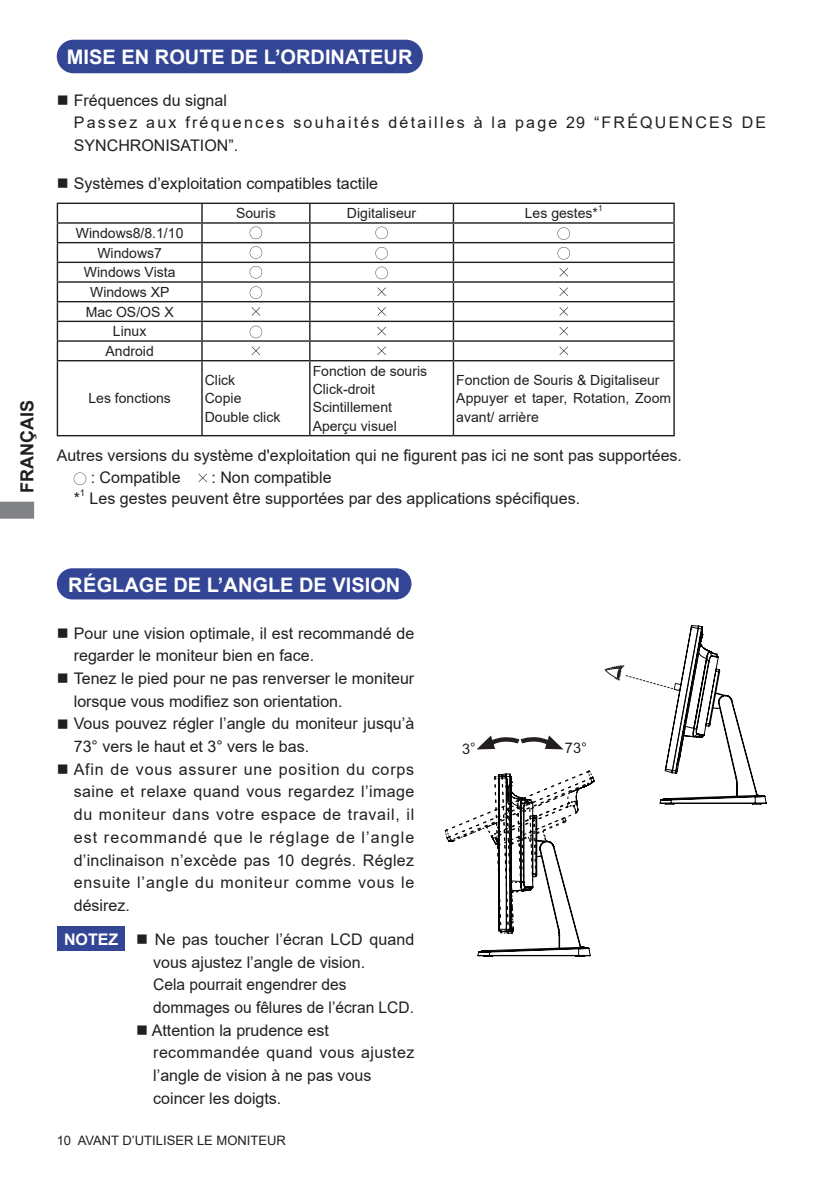
<style>
.page{position:relative;width:840px;height:1191px;background:#fff}
.page>*{position:absolute;margin:0;border:0;box-sizing:border-box;transform-origin:0 0}
.t1{font:700 20px "Arial";color:#fff}
.t2{font:700 18px "Arial";color:#231f20}
.t3{font:16px/22.6px "Arial";color:#231f20}
.t4{font:16px/22.6px "Arial";letter-spacing:.14em;color:#231f20}
.t5{font:700 16px "Arial";color:#fff}
.t6{font:14.6px "Arial";color:#231f20}
.t7{font:14px/18.4px "Arial";color:#231f20}
.t8{font:13px "Arial";color:#231f20}
.t9{font:9.4px "Arial";color:#231f20}
.t10{font:8.2px "Arial";color:#231f20}
</style>
<div class="page">
<svg style="left:0;top:502px;width:34px;height:16px"></svg>
<div style="left:58px;top:41px;width:363px;height:31px;background:#334595;border-radius:16px"></div>
<div style="left:57px;top:40px;width:365px;height:33px;border:2px solid #334595;border-radius:16px"></div>
<div style="left:58px;top:569px;width:352px;height:29px;background:#334595;border-radius:15px"></div>
<div style="left:57px;top:568px;width:354px;height:31px;border:2px solid #334595;border-radius:15px"></div>
<div style="left:57px;top:926px;width:67px;height:25px;background:#334595"></div>
<hr style="left:57px;top:203px;width:145px;height:1px;background:#231f20">
<hr style="left:202px;top:203px;width:107px;height:1px;background:#231f20">
<hr style="left:309px;top:203px;width:144px;height:1px;background:#231f20">
<hr style="left:453px;top:203px;width:221px;height:1px;background:#231f20">
<hr style="left:57px;top:222px;width:145px;height:2px;background:#231f20">
<hr style="left:202px;top:222px;width:107px;height:2px;background:#231f20">
<hr style="left:309px;top:222px;width:144px;height:2px;background:#231f20">
<hr style="left:453px;top:222px;width:221px;height:2px;background:#231f20">
<hr style="left:57px;top:242px;width:145px;height:1px;background:#231f20">
<hr style="left:202px;top:242px;width:107px;height:1px;background:#231f20">
<hr style="left:309px;top:242px;width:144px;height:1px;background:#231f20">
<hr style="left:453px;top:242px;width:221px;height:1px;background:#231f20">
<hr style="left:57px;top:262px;width:145px;height:1px;background:#231f20">
<hr style="left:202px;top:262px;width:107px;height:1px;background:#231f20">
<hr style="left:309px;top:262px;width:144px;height:1px;background:#231f20">
<hr style="left:453px;top:262px;width:221px;height:1px;background:#231f20">
<hr style="left:57px;top:301px;width:145px;height:1px;background:#231f20">
<hr style="left:202px;top:301px;width:107px;height:1px;background:#231f20">
<hr style="left:309px;top:301px;width:144px;height:1px;background:#231f20">
<hr style="left:453px;top:301px;width:221px;height:1px;background:#231f20">
<hr style="left:57px;top:321px;width:145px;height:1px;background:#231f20">
<hr style="left:202px;top:321px;width:107px;height:1px;background:#231f20">
<hr style="left:309px;top:321px;width:144px;height:1px;background:#231f20">
<hr style="left:453px;top:321px;width:221px;height:1px;background:#231f20">
<hr style="left:57px;top:340px;width:145px;height:2px;background:#231f20">
<svg style="left:57px;top:204px;width:1px;height:156px"></svg>
<hr style="left:202px;top:340px;width:107px;height:2px;background:#231f20">
<svg style="left:201px;top:204px;width:1px;height:156px"></svg>
<hr style="left:309px;top:340px;width:144px;height:2px;background:#231f20">
<svg style="left:309px;top:204px;width:1px;height:156px"></svg>
<hr style="left:453px;top:340px;width:221px;height:2px;background:#231f20">
<svg style="left:452px;top:204px;width:2px;height:156px"></svg>
<svg style="left:673px;top:204px;width:1px;height:156px"></svg>
<hr style="left:57px;top:360px;width:145px;height:1px;background:#231f20">
<hr style="left:57px;top:361px;width:1px;height:74px;background:#231f20">
<hr style="left:202px;top:360px;width:107px;height:1px;background:#231f20">
<hr style="left:201px;top:361px;width:1px;height:74px;background:#231f20">
<hr style="left:309px;top:360px;width:144px;height:1px;background:#231f20">
<hr style="left:309px;top:361px;width:1px;height:74px;background:#231f20">
<hr style="left:453px;top:360px;width:221px;height:1px;background:#231f20">
<hr style="left:452px;top:361px;width:2px;height:74px;background:#231f20">
<hr style="left:673px;top:361px;width:1px;height:74px;background:#231f20">
<hr style="left:57px;top:435px;width:145px;height:1px;background:#231f20">
<hr style="left:202px;top:435px;width:107px;height:1px;background:#231f20">
<hr style="left:309px;top:435px;width:144px;height:1px;background:#231f20">
<hr style="left:453px;top:435px;width:221px;height:1px;background:#231f20">
<hr style="left:57px;top:281px;width:145px;height:2px;background:#231f20">
<hr style="left:202px;top:281px;width:107px;height:2px;background:#231f20">
<hr style="left:309px;top:281px;width:144px;height:2px;background:#231f20">
<hr style="left:453px;top:281px;width:221px;height:2px;background:#231f20">
<svg style="left:249px;top:227px;width:13px;height:12px"></svg>
<svg style="left:375px;top:227px;width:12px;height:12px"></svg>
<svg style="left:557px;top:227px;width:12px;height:13px"></svg>
<svg style="left:249px;top:246px;width:13px;height:13px"></svg>
<svg style="left:375px;top:247px;width:12px;height:12px"></svg>
<svg style="left:557px;top:247px;width:12px;height:12px"></svg>
<svg style="left:249px;top:266px;width:13px;height:12px"></svg>
<svg style="left:375px;top:267px;width:12px;height:12px"></svg>
<svg style="left:559px;top:268px;width:8px;height:8px"></svg>
<svg style="left:249px;top:286px;width:13px;height:13px"></svg>
<svg style="left:377px;top:287px;width:9px;height:9px"></svg>
<svg style="left:559px;top:287px;width:8px;height:9px"></svg>
<svg style="left:251px;top:307px;width:9px;height:9px"></svg>
<svg style="left:377px;top:307px;width:9px;height:9px"></svg>
<svg style="left:559px;top:307px;width:8px;height:9px"></svg>
<svg style="left:249px;top:326px;width:13px;height:12px"></svg>
<svg style="left:377px;top:327px;width:9px;height:8px"></svg>
<svg style="left:559px;top:327px;width:8px;height:8px"></svg>
<svg style="left:251px;top:346px;width:9px;height:9px"></svg>
<svg style="left:377px;top:346px;width:9px;height:9px"></svg>
<svg style="left:559px;top:346px;width:8px;height:9px"></svg>
<svg style="left:74px;top:472px;width:12px;height:13px"></svg>
<svg style="left:198px;top:473px;width:9px;height:9px"></svg>
<svg style="left:470px;top:735px;width:93px;height:15px"></svg>
<svg style="left:445px;top:770px;width:149px;height:186px"></svg>
<svg style="left:604px;top:625px;width:161px;height:179px"></svg>
<p class="t2" style="left:14px;top:493px;width:94px;rotate:-90deg">FRANÇAIS</p>
<p class="t1" style="left:67px;top:43px;width:347px">MISE EN ROUTE DE L’ORDINATEUR</p>
<p class="t4" style="left:74px;top:89px;width:693px;text-indent:-17px">■ Fréquences du signal<br>Passez aux fréquences souhaités détailles à la page 29 “FRÉQUENCES DE<br>SYNCHRONISATION”.</p>
<p class="t3" style="left:57px;top:172px;width:323px">■ Systèmes d’exploitation compatibles tactile</p>
<p class="t7" style="left:236px;top:204px;width:41px">Souris</p>
<p class="t7" style="left:347px;top:204px;width:71px">Digitaliseur</p>
<p class="t7" style="left:524px;top:204px;width:75px">Les gestes*</p>
<p class="t10" style="left:597px;top:203px;width:6px">1</p>
<p class="t7" style="left:76px;top:223px;width:109px;line-height:19.6px;text-align:center">Windows8/8.1/10<br>Windows7<br>Windows Vista<br>Windows XP<br>Mac OS/OS X<br>Linux<br>Android</p>
<p class="t7" style="left:88px;top:389px;width:84px">Les fonctions</p>
<p class="t7" style="left:205px;top:370px;width:77px">Click<br>Copie<br>Double click</p>
<p class="t7" style="left:312px;top:361px;width:116px">Fonction de souris<br>Click-droit<br>Scintillement<br>Aperçu visuel</p>
<p class="t7" style="left:456px;top:370px;width:216px">Fonction de Souris &amp; Digitaliseur<br>Appuyer et taper, Rotation, Zoom avant/ arrière</p>
<p class="t3" style="left:91px;top:445px;width:592px;line-height:21.2px;text-indent:-34px">Autres versions du système d'exploitation qui ne figurent pas ici ne sont pas supportées. : Compatible</p>
<p class="t3" style="left:211px;top:466px;width:122px">: Non compatible</p>
<p class="t3" style="left:74px;top:487px;width:8px">*</p>
<p class="t9" style="left:80px;top:486px;width:7px">1</p>
<p class="t3" style="left:90px;top:487px;width:492px">Les gestes peuvent être supportées par des applications spécifiques.</p>
<p class="t1" style="left:68px;top:570px;width:333px">RÉGLAGE DE L’ANGLE DE VISION</p>
<p class="t3" style="left:74px;top:621px;width:342px;text-indent:-17px">■ Pour une vision optimale, il est recommandé de regarder le moniteur bien en face.</p>
<p class="t3" style="left:74px;top:667px;width:342px;text-indent:-17px">■ Tenez le pied pour ne pas renverser le moniteur lorsque vous modifiez son orientation.</p>
<p class="t3" style="left:74px;top:712px;width:342px;text-indent:-17px">■ Vous pouvez régler l’angle du moniteur jusqu’à<br>73° vers le haut et 3° vers le bas.</p>
<p class="t3" style="left:74px;top:757px;width:342px;text-align:justify;text-indent:-17px">■ Afin de vous assurer une position du corps saine et relaxe quand vous regardez l’image du moniteur dans votre espace de travail, il est recommandé que le réglage de l’angle d’inclinaison n’excède pas 10 degrés. Réglez ensuite l’angle du moniteur comme vous le désirez.</p>
<p class="t3" style="left:153px;top:928px;width:262px;text-indent:-17px">■ Ne pas toucher l’écran LCD quand vous ajustez l’angle de vision.<br>Cela pourrait engendrer des dommages ou fêlures de l’écran LCD.</p>
<p class="t3" style="left:153px;top:1018px;width:262px;text-indent:-17px">■ Attention la prudence est recommandée quand vous ajustez l’angle de vision à ne pas vous coincer les doigts.</p>
<p class="t5" style="left:64px;top:928px;width:56px">NOTEZ</p>
<p class="t8" style="left:57px;top:1131px;width:230px">10 AVANT D’UTILISER LE MONITEUR</p>
<p class="t6" style="left:462px;top:738px;width:10px">3</p>
<p class="t6" style="left:564px;top:737px;width:18px">73</p>
</div>
